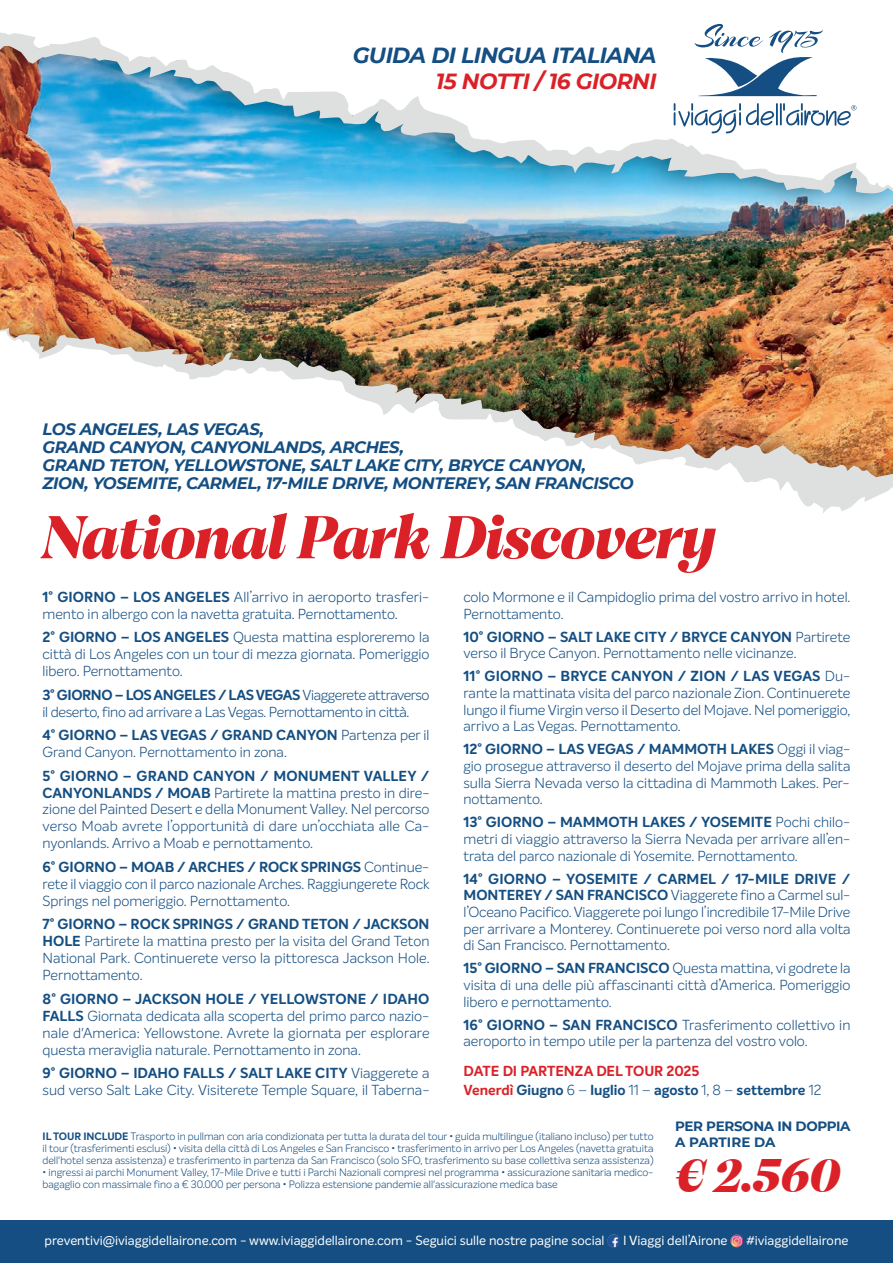
<style>
.page{position:relative;width:893px;height:1263px;background:#fff}
.page>*{position:absolute;margin:0;border:0;box-sizing:border-box;transform-origin:0 0}
.t1{font:61.95px "Cotford Display Bold Italic";letter-spacing:-.005em;color:#da2128}
.t2{font:48px "Cotford Display Bold Italic";color:#da2128}
.t3{font:italic 700 21.9px "Montserrat";letter-spacing:-.025em;color:#144e82}
.t4{font:italic 700 21.9px "Montserrat";letter-spacing:-.025em;color:#da2128}
.t5{font:italic 700 16.5px/18px "Montserrat";letter-spacing:-.025em;color:#144e82}
.t6{font:300 14.25px/17px "Intelo";color:#144e82;text-align:justify}
.t7{font:300 14.25px/17px "Intelo";letter-spacing:-.02em;color:#144e82}
.t8{font:700 14.25px/18.8px "Intelo";color:#da2128}
.t9{font:700 13.5px/16.2px "Montserrat";letter-spacing:-.025em;color:#144e82}
.t10{font:13.05px "Intelo";color:#fff}
.t11{font:300 10.5px/12px "Intelo";color:#144e82;text-align:justify}
.s1{font-weight:700}
.s2{color:#144e82}
.s3{font-weight:300;color:#144e82}
</style>
<div class="page">
<img style="left:0;top:262px;width:893px;height:28px">
<img style="left:0;top:201px;width:893px;height:61px">
<svg style="left:0;top:23px;width:893px;height:178px"></svg>
<img style="left:0;top:290px;width:893px;height:38px">
<img style="left:0;top:328px;width:893px;height:185px">
<div style="left:0;top:1220px;width:893px;height:43px;background:#144e82"></div>
<svg style="left:607px;top:1234px;width:13px;height:13px"></svg>
<svg style="left:730px;top:1234px;width:13px;height:13px"></svg>
<hr style="left:776px;top:103px;width:2px;height:22px;background:#144e82">
<hr style="left:780px;top:103px;width:2px;height:22px;background:#144e82">
<svg style="left:674px;top:103px;width:100px;height:30px"></svg>
<svg style="left:783px;top:103px;width:73px;height:23px"></svg>
<svg style="left:694px;top:24px;width:129px;height:72px"></svg>
<h3 class="t3" style="left:353px;top:42px;width:305px">GUIDA DI LINGUA ITALIANA</h3>
<h3 class="t4" style="left:436px;top:68px;width:222px">15 NOTTI / 16 GIORNI</h3>
<p class="t5" style="left:42px;top:420px;width:593px">LOS ANGELES, LAS VEGAS,<br>GRAND CANYON, CANYONLANDS, ARCHES,<br>GRAND TETON, YELLOWSTONE, SALT LAKE CITY, BRYCE CANYON, ZION, YOSEMITE, CARMEL, 17-MILE DRIVE, MONTEREY, SAN FRANCISCO</p>
<h1 class="t1" style="left:42px;top:511px;width:674px">National Park Discovery</h1>
<p class="t6" style="left:43px;top:589px;width:388px"><span class="s1">1° GIORNO – LOS ANGELES</span> All’arrivo in aeroporto trasferi&shy;mento in albergo con la navetta gratuita. Pernottamento.</p>
<p class="t6" style="left:43px;top:630px;width:388px"><span class="s1">2° GIORNO – LOS ANGELES</span> Questa mattina esploreremo la città di Los Angeles con un tour di mezza giornata. Pomeriggio libero. Pernottamento.</p>
<p class="t7" style="left:43px;top:687px;width:388px"><span class="s1">3° GIORNO – LOS ANGELES / LAS VEGAS</span> Viaggerete attraverso il deserto, fino ad arrivare a Las Vegas. Pernottamento in città.</p>
<p class="t6" style="left:43px;top:728px;width:388px"><span class="s1">4° GIORNO – LAS VEGAS / GRAND CANYON</span> Partenza per il<br>Grand Canyon. Pernottamento in zona.</p>
<p class="t6" style="left:43px;top:768px;width:389px"><span class="s1">5° GIORNO – GRAND CANYON / MONUMENT VALLEY / CANYONLANDS / MOAB</span> Partirete la mattina presto in dire&shy;zione del Painted Desert e della Monument Valley. Nel percorso verso Moab avrete l’opportunità di dare un’occhiata alle Ca&shy;nyonlands. Arrivo a Moab e pernottamento.</p>
<p class="t6" style="left:43px;top:859px;width:389px"><span class="s1">6° GIORNO – MOAB / ARCHES / ROCK SPRINGS</span> Continue&shy;rete il viaggio con il parco nazionale Arches. Raggiungerete Rock Springs nel pomeriggio. Pernottamento.</p>
<p class="t6" style="left:43px;top:917px;width:388px"><span class="s1">7° GIORNO – ROCK SPRINGS / GRAND TETON / JACKSON HOLE</span> Partirete la mattina presto per la visita del Grand Teton National Park. Continuerete verso la pittoresca Jackson Hole.<br>Pernottamento.</p>
<p class="t6" style="left:43px;top:991px;width:389px"><span class="s1">8° GIORNO – JACKSON HOLE / YELLOWSTONE / IDAHO FALLS</span> Giornata dedicata alla scoperta del primo parco nazio&shy;nale d'America: Yellowstone. Avrete la giornata per esplorare questa meraviglia naturale. Pernottamento in zona.</p>
<p class="t6" style="left:43px;top:1065px;width:388px"><span class="s1">9° GIORNO – IDAHO FALLS / SALT LAKE CITY</span> Viaggerete a sud verso Salt Lake City. Visiterete Temple Square, il Taberna-</p>
<p class="t6" style="left:463px;top:589px;width:388px">colo Mormone e il Campidoglio prima del vostro arrivo in hotel.<br>Pernottamento.</p>
<p class="t6" style="left:463px;top:629px;width:388px"><span class="s1">10° GIORNO – SALT LAKE CITY / BRYCE CANYON</span> Partirete verso il Bryce Canyon. Pernottamento nelle vicinanze.</p>
<p class="t6" style="left:463px;top:669px;width:389px"><span class="s1">11° GIORNO – BRYCE CANYON / ZION / LAS VEGAS</span> Du&shy;rante la mattinata visita del parco nazionale Zion. Continuerete lungo il fiume Virgin verso il Deserto del Mojave. Nel pomeriggio, arrivo a Las Vegas. Pernottamento.</p>
<p class="t6" style="left:463px;top:742px;width:388px"><span class="s1">12° GIORNO – LAS VEGAS / MAMMOTH LAKES</span> Oggi il viag&shy;gio prosegue attraverso il deserto del Mojave prima della salita sulla Sierra Nevada verso la cittadina di Mammoth Lakes. Per&shy;nottamento.</p>
<p class="t6" style="left:463px;top:815px;width:388px"><span class="s1">13° GIORNO – MAMMOTH LAKES / YOSEMITE</span> Pochi chilo&shy;metri di viaggio attraverso la Sierra Nevada per arrivare all’en&shy;trata del parco nazionale di Yosemite. Pernottamento.</p>
<p class="t6" style="left:463px;top:871px;width:389px"><span class="s1">14° GIORNO – YOSEMITE / CARMEL / 17-MILE DRIVE / MONTEREY / SAN FRANCISCO</span> Viaggerete fino a Carmel sul&shy;l’Oceano Pacifico. Viaggerete poi lungo l’incredibile 17-Mile Drive per arrivare a Monterey. Continuerete poi verso nord alla volta di San Francisco. Pernottamento.</p>
<p class="t6" style="left:463px;top:961px;width:388px"><span class="s1">15° GIORNO – SAN FRANCISCO</span> Questa mattina, vi godrete la visita di una delle più affascinanti città d’America. Pomeriggio libero e pernottamento.</p>
<p class="t6" style="left:463px;top:1017px;width:388px"><span class="s1">16° GIORNO – SAN FRANCISCO</span> Trasferimento collettivo in aeroporto in tempo utile per la partenza del vostro volo.</p>
<p class="t8" style="left:463px;top:1062px;width:360px">DATE DI PARTENZA DEL TOUR 2025<br>Venerdì <span class="s2">Giugno</span> <span class="s3">6 –</span> <span class="s2">luglio</span> <span class="s3">11 –</span> <span class="s2">agosto</span> <span class="s3">1, 8 –</span> <span class="s2">settembre</span> <span class="s3">12</span></p>
<p class="t9" style="left:675px;top:1118px;width:177px">PER PERSONA IN DOPPIA<br>A PARTIRE DA</p>
<h2 class="t2" style="left:675px;top:1155px;width:167px">€ 2.560</h2>
<p class="t11" style="left:43px;top:1131px;width:613px"><span class="s1">IL TOUR INCLUDE</span> Trasporto in pullman con aria condizionata per tutta la durata del tour • guida multilingue (italiano incluso) per tutto il tour (trasferimenti esclusi) • visita della città di Los Angeles e San Francisco • trasferimento in arrivo per Los Angeles (navetta gratuita dell'hotel senza assistenza) e trasferimento in partenza da San Francisco (solo SFO, trasferimento su base collettiva senza assistenza)</p>
<p class="t11" style="left:43px;top:1167px;width:613px">• ingressi ai parchi Monument Valley, 17-Mile Drive e tutti i Parchi Nazionali compresi nel programma • assicurazione sanitaria medico&shy;bagaglio con massimale fino a € 30.000 per persona • Polizza estensione pandemie all'assicurazione medica base</p>
<p class="t10" style="left:45px;top:1234px;width:562px">preventivi@iviaggidellairone.com - www.iviaggidellairone.com - Seguici sulle nostre pagine social</p>
<p class="t10" style="left:623px;top:1234px;width:106px">I Viaggi dell’Airone</p>
<p class="t10" style="left:746px;top:1234px;width:104px">#iviaggidellairone</p>
</div>
